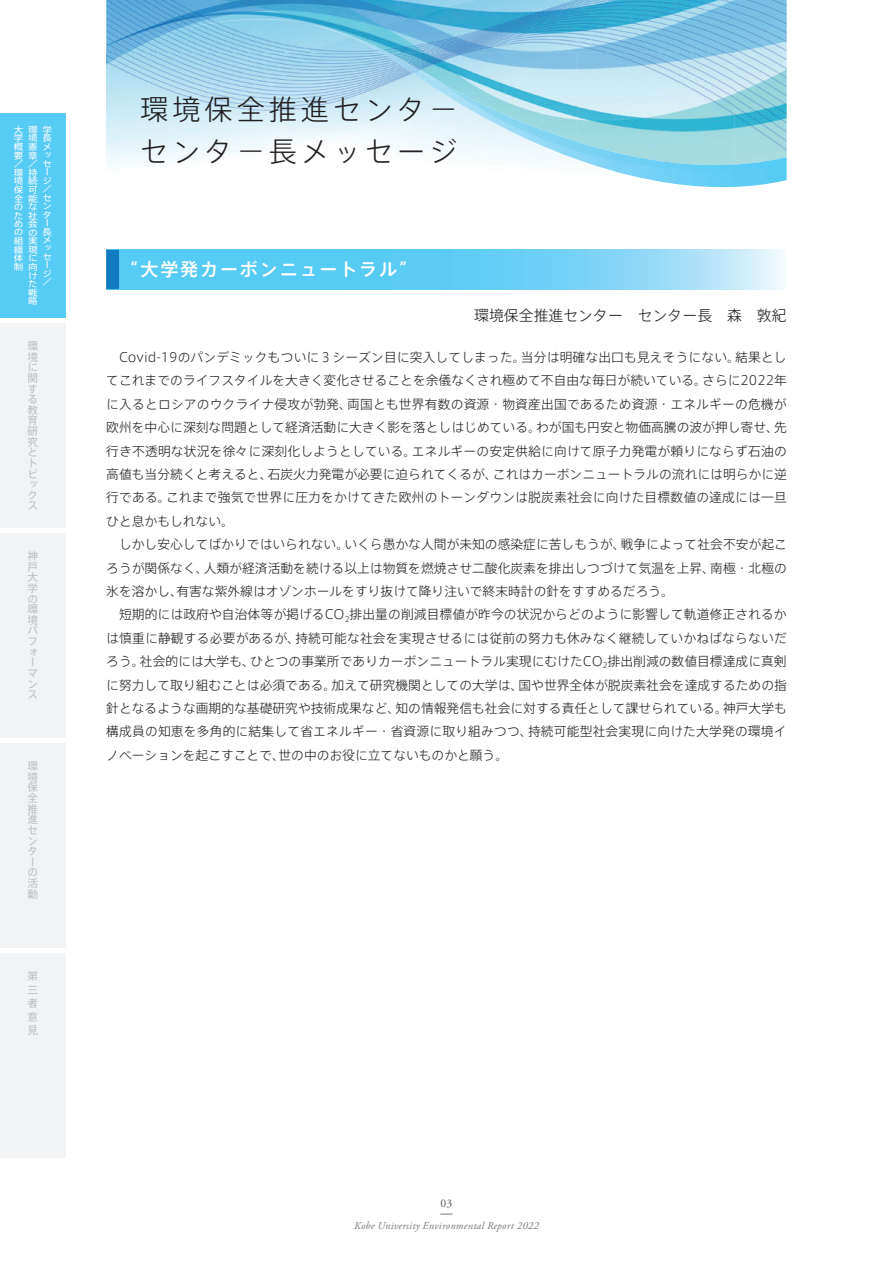
<style>
.page{position:relative;width:893px;height:1263px;background:#fff}
.page>*{position:absolute;margin:0;border:0;box-sizing:border-box;transform-origin:0 0}
.t1{font:300 28.2px/41.4px "Axis Std";letter-spacing:.14em;color:#231f20}
.t2{font:500 18px "Axis Std";letter-spacing:.1em;color:#fff}
.t3{font:300 14.85px "Axis Std";color:#231f20}
.t4{font:300 12.75px/23.4px "Axis Std";color:#231f20;text-align:justify}
.t5{font:11.7px "Adobe Garamond Pro";color:#57585a}
.t6{font:10.65px/10.6px "Axis Std";color:#bcbdc0}
.t7{font:italic 10.65px "Adobe Garamond Pro";letter-spacing:.02em;color:#76787b}
.t8{font:8.7px/8.6px "Axis Std";color:#fff;text-align:justify;scale:1.1 1}
</style>
<div class="page">
<svg style="left:119px;top:250px;width:663px;height:39px;background:#73d2f6"></svg>
<div style="left:106px;top:250px;width:13px;height:39px;background:#107bc1"></div>
<img style="left:106px;top:0;width:681px;height:188px">
<img style="left:525px;top:123px;width:105px;height:52px">
<img style="left:630px;top:156px;width:157px;height:31px">
<img style="left:420px;top:71px;width:105px;height:67px">
<img style="left:368px;top:43px;width:53px;height:36px">
<img style="left:110px;top:19px;width:258px;height:30px">
<div style="left:0;top:114px;width:66px;height:204px;background:#56cbf5"></div>
<div style="left:0;top:324px;width:66px;height:204px;background:#f2f3f4"></div>
<div style="left:0;top:534px;width:66px;height:204px;background:#f2f3f4"></div>
<div style="left:0;top:744px;width:66px;height:204px;background:#f2f3f4"></div>
<div style="left:0;top:954px;width:66px;height:204px;background:#f2f3f4"></div>
<svg style="left:440px;top:1214px;width:13px;height:1px"></svg>
<p class="t8" style="left:14px;top:125px;width:10px">大学概要／環境保全のための組織体制</p>
<p class="t8" style="left:28px;top:125px;width:10px">環境憲章／持続可能な社会の実現に向けた戦略</p>
<p class="t8" style="left:43px;top:125px;width:10px;text-align:left">学長メッセージ／センター長メッセージ／</p>
<p class="t6" style="left:28px;top:340px;width:12px">環境に関する教育研究とトピックス</p>
<p class="t6" style="left:28px;top:550px;width:12px">神戸大学の環境パフォーマンス</p>
<p class="t6" style="left:28px;top:760px;width:12px">環境保全推進センターの活動</p>
<p class="t6" style="left:28px;top:969px;width:12px;line-height:13.5px;text-align:justify">第三者意見</p>
<h1 class="t1" style="left:140px;top:87px;width:319px">環境保全推進センタ－センタ－長メッセージ</h1>
<h2 class="t2" style="left:121px;top:256px;width:298px">“大学発カーボンニュートラル”</h2>
<p class="t3" style="left:474px;top:305px;width:314px">環境保全推進センター　センター長　森　敦紀</p>
<p class="t4" style="left:106px;top:345px;width:682px;text-indent:13px">Covid-19のパンデミックもついに３シーズン目に突入してしまった。当分は明確な出口も見えそうにない。結果としてこれまでのライフスタイルを大きく変化させることを余儀なくされ極めて不自由な毎日が続いている。さらに2022年に入るとロシアのウクライナ侵攻が勃発、両国とも世界有数の資源・物資産出国であるため資源・エネルギーの危機が欧州を中心に深刻な問題として経済活動に大きく影を落としはじめている。わが国も円安と物価高騰の波が押し寄せ、先行き不透明な状況を徐々に深刻化しようとしている。エネルギーの安定供給に向けて原子力発電が頼りにならず石油の高値も当分続くと考えると、石炭火力発電が必要に迫られてくるが、これはカーボンニュートラルの流れには明らかに逆行である。これまで強気で世界に圧力をかけてきた欧州のトーンダウンは脱炭素社会に向けた目標数値の達成には一旦ひと息かもしれない。</p>
<p class="t4" style="left:106px;top:532px;width:682px;text-indent:13px">しかし安心してばかりではいられない。いくら愚かな人間が未知の感染症に苦しもうが、戦争によって社会不安が起ころうが関係なく、人類が経済活動を続ける以上は物質を燃焼させ二酸化炭素を排出しつづけて気温を上昇、南極・北極の氷を溶かし、有害な紫外線はオゾンホールをすり抜けて降り注いで終末時計の針をすすめるだろう。</p>
<p class="t4" style="left:106px;top:602px;width:682px;text-indent:13px">短期的には政府や自治体等が掲げるCO<sub>2</sub>排出量の削減目標値が昨今の状況からどのように影響して軌道修正されるかは慎重に静観する必要があるが、持続可能な社会を実現させるには従前の努力も休みなく継続していかねばならないだろう。社会的には大学も、ひとつの事業所でありカーボンニュートラル実現にむけたCO<sub>2</sub>排出削減の数値目標達成に真剣に努力して取り組むことは必須である。加えて研究機関としての大学は、国や世界全体が脱炭素社会を達成するための指針となるような画期的な基礎研究や技術成果など、知の情報発信も社会に対する責任として課せられている。神戸大学も構成員の知恵を多角的に結集して省エネルギー・省資源に取り組みつつ、持続可能型社会実現に向けた大学発の環境イノベーションを起こすことで、世の中のお役に立てないものかと願う。</p>
<p class="t5" style="left:441px;top:1196px;width:13px">03</p>
<p class="t7" style="left:354px;top:1219px;width:186px">Kobe University Environmental Report 2022</p>
</div>
